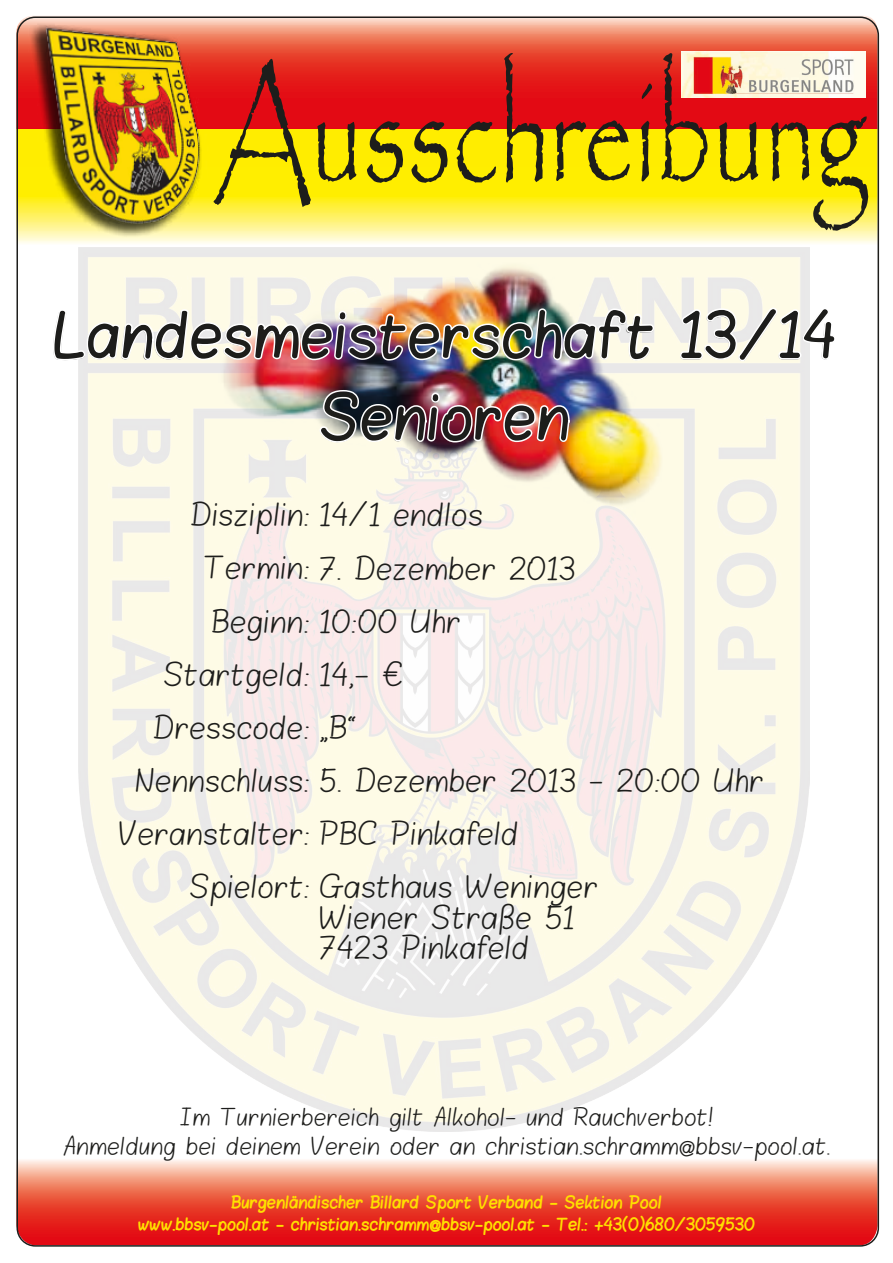
<style>
.page{position:relative;width:893px;height:1263px;background:#fff}
.page>*{position:absolute;margin:0;border:0;box-sizing:border-box;transform-origin:0 0}
.t1{font:156px "Papyrus";color:#1d1d1b;scale:.64 1}
.t2{font:49.5px/81.9px "Blokletters Viltstift";color:#1d1d1b;text-align:center}
.t3{font:25.5px/30.6px "Blokletters Balpen";color:#1d1d1b}
.t4{font:19.5px/29.4px "Blokletters Balpen";color:#1d1d1b;text-align:center}
.t5{font:13.5px/22.2px "Blokletters Viltstift";color:#ffdf00;text-align:center}
</style>
<div class="page">
<svg style="left:19px;top:1160px;width:859px;height:84px;background:#eb5e4e"></svg>
<svg style="left:16px;top:16px;width:862px;height:228px;background:#f08f29"></svg>
<img style="left:681px;top:52px;width:185px;height:46px">
<img style="left:197px;top:197px;width:499px;height:332px">
<svg style="left:679px;top:307px;width:131px;height:55px"></svg>
<img style="left:78px;top:282px;width:577px;height:183px">
<img style="left:28px;top:17px;width:186px;height:225px">
<h1 class="t1" style="left:213px;top:36px;width:1023px">Ausschreibung</h1>
<h2 class="t2" style="left:53px;top:299px;width:785px">Landesmeisterschaft 13/14<br>Senioren</h2>
<p class="t3" style="left:190px;top:500px;width:294px">Disziplin: 14/1 endlos</p>
<p class="t3" style="left:204px;top:553px;width:373px">Termin: 7. Dezember 2013</p>
<p class="t3" style="left:211px;top:606px;width:251px">Beginn: 10:00 Uhr</p>
<p class="t3" style="left:163px;top:659px;width:241px">Startgeld: 14,- €</p>
<p class="t3" style="left:153px;top:712px;width:206px">Dresscode: „B“</p>
<p class="t3" style="left:135px;top:766px;width:631px">Nennschluss: 5. Dezember 2013 - 20:00 Uhr</p>
<p class="t3" style="left:119px;top:819px;width:401px">Veranstalter: PBC Pinkafeld</p>
<p class="t3" style="left:189px;top:872px;width:411px">Spielort: Gasthaus Weninger</p>
<p class="t3" style="left:319px;top:902px;width:257px">Wiener Straße 51<br>7423 Pinkafeld</p>
<p class="t4" style="left:63px;top:1103px;width:769px">Im Turnierbereich gilt Alkohol- und Rauchverbot!<br>Anmeldung bei deinem Verein oder an christian.schramm@bbsv-pool.at.</p>
<p class="t5" style="left:138px;top:1192px;width:618px">Burgenländischer Billard Sport Verband - Sektion Pool<br>www.bbsv-pool.at - christian.schramm@bbsv-pool.at - Tel.: +43(0)680/3059530</p>
</div>
